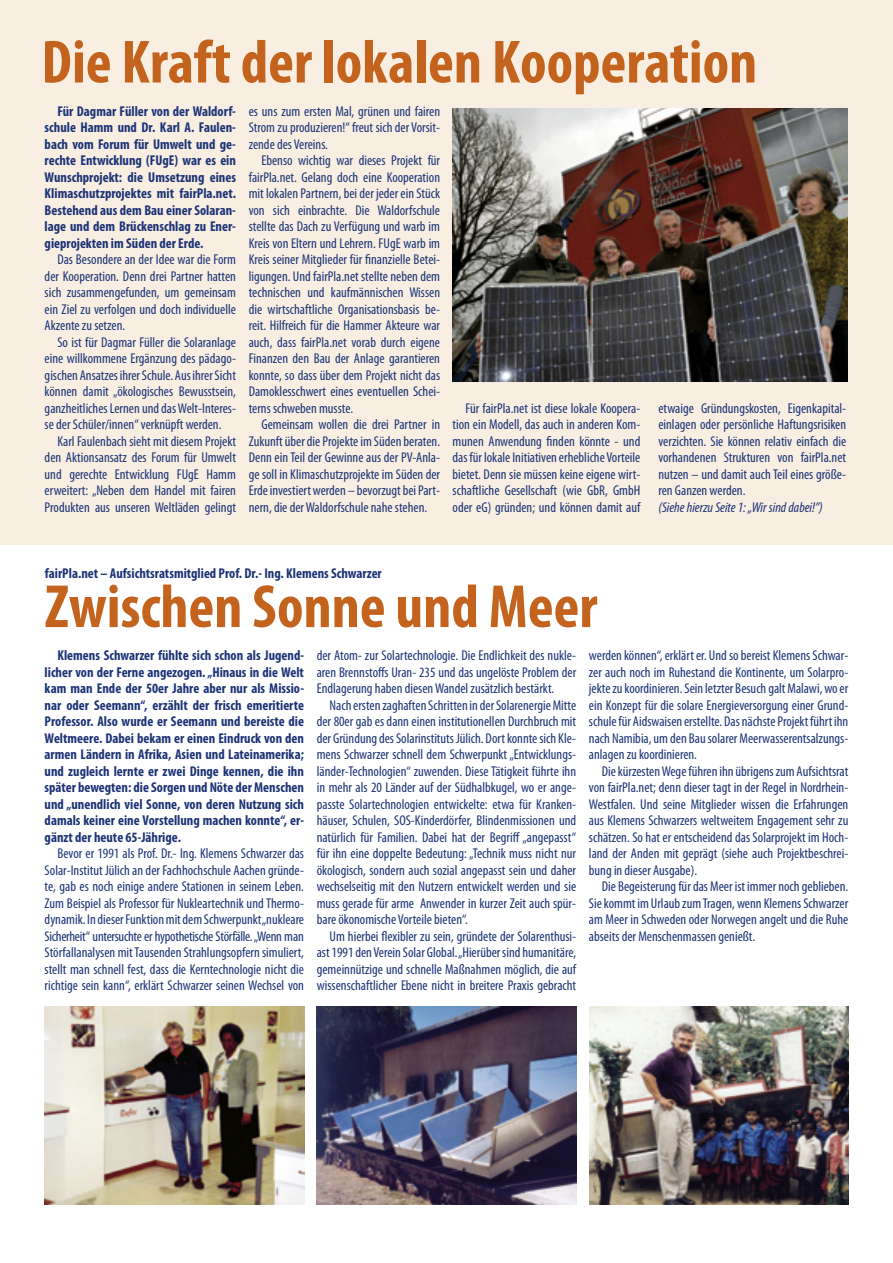
<style>
.page{position:relative;width:893px;height:1263px;background:#fff}
.page>*{position:absolute;margin:0;border:0;box-sizing:border-box;transform-origin:0 0}
.Head-1{font:700 condensed 61.5px "Myriad Pro";color:#c3631d}
.Fließtext{font:condensed 14.25px/16.5px "Myriad Pro";color:#1c3376;text-align:justify}
.Fließtext-2{font:700 condensed 14.25px/16.5px "Myriad Pro";color:#1c3376;text-align:justify}
.Fließtext-3{font:italic condensed 14.25px "Myriad Pro";color:#1c3376}
</style>
<div class="page">
<div style="left:0;top:0;width:893px;height:544px;background:#f8efe2"></div>
<img style="left:317px;top:1007px;width:259px;height:197px">
<img style="left:45px;top:1007px;width:259px;height:197px">
<img style="left:589px;top:1006px;width:259px;height:198px">
<img style="left:452px;top:108px;width:395px;height:274px">
<p class="Head-1" style="left:41px;top:28px;width:717px">Die Kraft der lokalen Kooperation</p>
<p class="Fließtext-2" style="left:45px;top:103px;width:193px;text-indent:13px">Für Dagmar Füller von der Waldorf&shy;schule Hamm und Dr. Karl A. Faulen&shy;bach vom Forum für Umwelt und ge&shy;rechte Entwicklung (FUgE) war es ein Wunschprojekt: die Umsetzung eines Klimaschutzprojektes mit fairPla.net.<br>Bestehend aus dem Bau einer Solaran&shy;lage und dem Brückenschlag zu Ener&shy;gieprojekten im Süden der Erde.</p>
<p class="Fließtext" style="left:45px;top:251px;width:193px;text-indent:13px">Das Besondere an der Idee war die Form der Kooperation. Denn drei Partner hatten sich zusammengefunden, um gemeinsam ein Ziel zu verfolgen und doch individuelle Akzente zu setzen.</p>
<p class="Fließtext" style="left:45px;top:334px;width:193px;text-indent:13px">So ist für Dagmar Füller die Solaranlage eine willkommene Ergänzung des pädago&shy;gischen Ansatzes ihrer Schule. Aus ihrer Sicht können damit „ökologisches Bewusstsein, ganzheitliches Lernen und das Welt-Interes&shy;se der Schüler/innen“ verknüpft werden.</p>
<p class="Fließtext" style="left:45px;top:433px;width:193px;text-indent:13px">Karl Faulenbach sieht mit diesem Projekt den Aktionsansatz des Forum für Umwelt und gerechte Entwicklung FUgE Hamm erweitert: „Neben dem Handel mit fairen Produkten aus unseren Weltläden gelingt</p>
<p class="Fließtext" style="left:249px;top:103px;width:193px">es uns zum ersten Mal, grünen und fairen Strom zu produzieren!“ freut sich der Vorsit&shy;zende des Vereins.</p>
<p class="Fließtext" style="left:249px;top:152px;width:193px;text-indent:13px">Ebenso wichtig war dieses Projekt für fairPla.net. Gelang doch eine Kooperation mit lokalen Partnern, bei der jeder ein Stück von sich einbrachte. Die Waldorfschule stellte das Dach zu Verfügung und warb im Kreis von Eltern und Lehrern. FUgE warb im Kreis seiner Mitglieder für finanzielle Betei&shy;ligungen. Und fairPla.net stellte neben dem technischen und kaufmännischen Wissen die wirtschaftliche Organisationsbasis be&shy;reit. Hilfreich für die Hammer Akteure war auch, dass fairPla.net vorab durch eigene Finanzen den Bau der Anlage garantieren konnte, so dass über dem Projekt nicht das Damoklesschwert eines eventuellen Schei&shy;terns schweben musste.</p>
<p class="Fließtext" style="left:249px;top:416px;width:193px;text-indent:13px">Gemeinsam wollen die drei Partner in Zukunft über die Projekte im Süden beraten.<br>Denn ein Teil der Gewinne aus der PV-Anla&shy;ge soll in Klimaschutzprojekte im Süden der Erde investiert werden – bevorzugt bei Part&shy;nern, die der Waldorfschule nahe stehen.</p>
<p class="Fließtext" style="left:453px;top:400px;width:189px;text-indent:13px">Für fairPla.net ist diese lokale Koopera&shy;tion ein Modell, das auch in anderen Kom&shy;munen Anwendung finden könnte - und das für lokale Initiativen erhebliche Vorteile bietet. Denn sie müssen keine eigene wirt&shy;schaftliche Gesellschaft (wie GbR, GmbH oder eG) gründen; und können damit auf</p>
<p class="Fließtext" style="left:658px;top:400px;width:189px">etwaige Gründungskosten, Eigenkapital&shy;einlagen oder persönliche Haftungsrisiken verzichten. Sie können relativ einfach die vorhandenen Strukturen von fairPla.net nutzen – und damit auch Teil eines größe&shy;ren Ganzen werden.</p>
<p class="Fließtext-3" style="left:658px;top:499px;width:166px">(Siehe hierzu Seite 1: „Wir sind dabei!”)</p>
<p class="Fließtext-2" style="left:45px;top:565px;width:338px">fairPla.net – Aufsichtsratsmitglied Prof. Dr.- Ing. Klemens Schwarzer</p>
<p class="Head-1" style="left:45px;top:573px;width:554px">Zwischen Sonne und Meer</p>
<p class="Fließtext-2" style="left:45px;top:647px;width:261px;text-indent:13px">Klemens Schwarzer fühlte sich schon als Jugend&shy;licher von der Ferne angezogen. „Hinaus in die Welt kam man Ende der 50er Jahre aber nur als Missio&shy;nar oder Seemann“, erzählt der frisch emeritierte Professor. Also wurde er Seemann und bereiste die Weltmeere. Dabei bekam er einen Eindruck von den armen Ländern in Afrika, Asien und Lateinamerika; und zugleich lernte er zwei Dinge kennen, die ihn später bewegten: die Sorgen und Nöte der Menschen und „unendlich viel Sonne, von deren Nutzung sich damals keiner eine Vorstellung machen konnte“, er&shy;gänzt der heute 65-Jährige.</p>
<p class="Fließtext" style="left:45px;top:845px;width:261px;text-indent:13px">Bevor er 1991 als Prof. Dr.- Ing. Klemens Schwarzer das Solar-Institut Jülich an der Fachhochschule Aachen gründe&shy;te, gab es noch einige andere Stationen in seinem Leben.<br>Zum Beispiel als Professor für Nukleartechnik und Thermo&shy;dynamik. In dieser Funktion mit dem Schwerpunkt „nukleare Sicherheit“ untersuchte er hypothetische Störfälle. „Wenn man Störfallanalysen mit Tausenden Strahlungsopfern simuliert, stellt man schnell fest, dass die Kerntechnologie nicht die richtige sein kann“, erklärt Schwarzer seinen Wechsel von</p>
<p class="Fließtext" style="left:317px;top:647px;width:261px">der Atom- zur Solartechnologie. Die Endlichkeit des nukle&shy;aren Brennstoffs Uran- 235 und das ungelöste Problem der Endlagerung haben diesen Wandel zusätzlich bestärkt.</p>
<p class="Fließtext" style="left:317px;top:697px;width:261px;text-indent:13px">Nach ersten zaghaften Schritten in der Solarenergie Mitte der 80er gab es dann einen institutionellen Durchbruch mit der Gründung des Solarinstituts Jülich. Dort konnte sich Kle&shy;mens Schwarzer schnell dem Schwerpunkt „Entwicklungs&shy;länder-Technologien“ zuwenden. Diese Tätigkeit führte ihn in mehr als 20 Länder auf der Südhalbkugel, wo er ange&shy;passte Solartechnologien entwickelte: etwa für Kranken&shy;häuser, Schulen, SOS-Kinderdörfer, Blindenmissionen und natürlich für Familien. Dabei hat der Begriff „angepasst“ für ihn eine doppelte Bedeutung: „Technik muss nicht nur ökologisch, sondern auch sozial angepasst sein und daher wechselseitig mit den Nutzern entwickelt werden und sie muss gerade für arme Anwender in kurzer Zeit auch spür&shy;bare ökonomische Vorteile bieten“.</p>
<p class="Fließtext" style="left:317px;top:928px;width:261px;text-indent:13px">Um hierbei flexibler zu sein, gründete der Solarenthusi&shy;ast 1991 den Verein Solar Global. „Hierüber sind humanitäre, gemeinnützige und schnelle Maßnahmen möglich, die auf wissenschaftlicher Ebene nicht in breitere Praxis gebracht</p>
<p class="Fließtext" style="left:589px;top:647px;width:261px">werden können“, erklärt er. Und so bereist Klemens Schwar&shy;zer auch noch im Ruhestand die Kontinente, um Solarpro&shy;jekte zu koordinieren. Sein letzter Besuch galt Malawi, wo er ein Konzept für die solare Energieversorgung einer Grund&shy;schule für Aidswaisen erstellte. Das nächste Projekt führt ihn nach Namibia, um den Bau solarer Meerwasserentsalzungs&shy;anlagen zu koordinieren.</p>
<p class="Fließtext" style="left:589px;top:763px;width:261px;text-indent:13px">Die kürzesten Wege führen ihn übrigens zum Aufsichtsrat von fairPla.net; denn dieser tagt in der Regel in Nordrhein-Westfalen. Und seine Mitglieder wissen die Erfahrungen aus Klemens Schwarzers weltweitem Engagement sehr zu schätzen. So hat er entscheidend das Solarprojekt im Hoch&shy;land der Anden mit geprägt (siehe auch Projektbeschrei&shy;bung in dieser Ausgabe).</p>
<p class="Fließtext" style="left:589px;top:878px;width:261px;text-indent:13px">Die Begeisterung für das Meer ist immer noch geblieben.<br>Sie kommt im Urlaub zum Tragen, wenn Klemens Schwarzer am Meer in Schweden oder Norwegen angelt und die Ruhe abseits der Menschenmassen genießt.</p>
</div>
